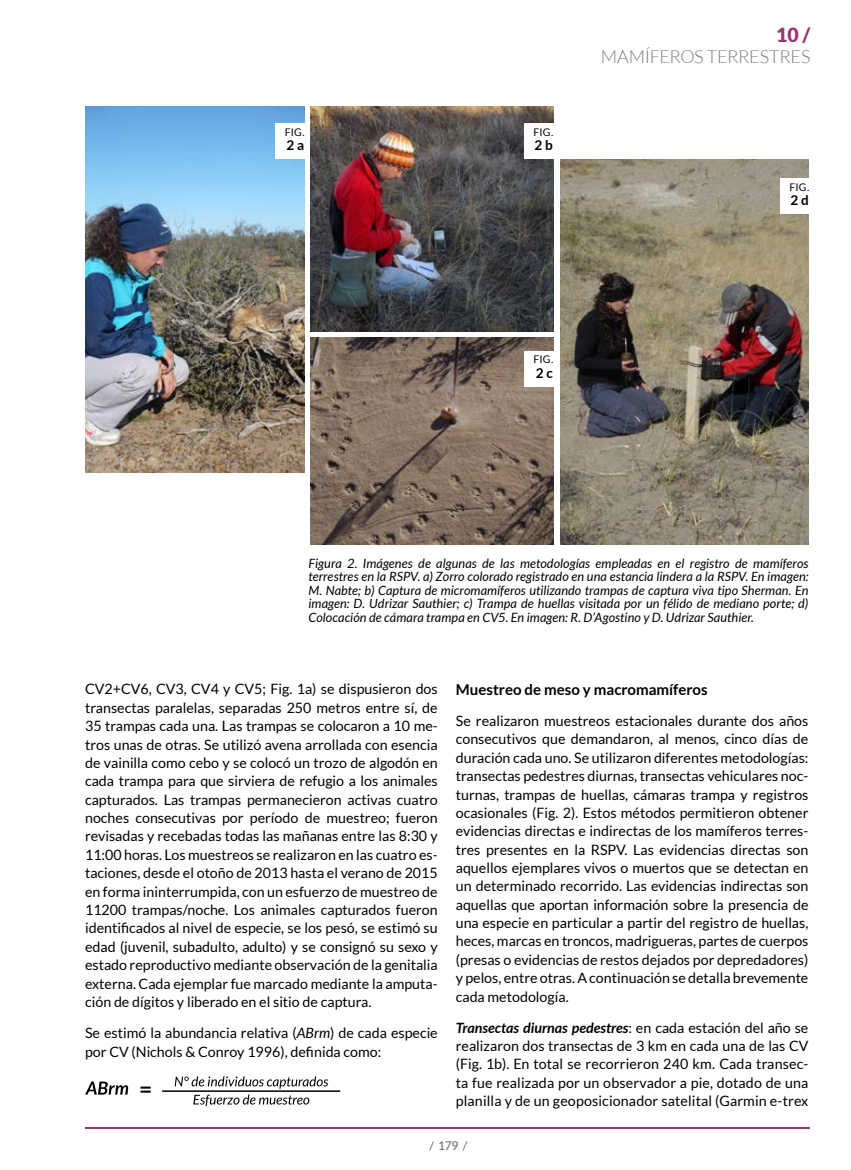
<style>
.page{position:relative;width:851px;height:1170px;background:#fff}
.page>*{position:absolute;margin:0;border:0;box-sizing:border-box;transform-origin:0 0}
.t1{font:900 19.5px "Lato";color:#993672}
.t2{font:300 18px "Lato";letter-spacing:-.015em;color:#7b7c7e}
.t3{font:700 15px "Lato";letter-spacing:.005em;color:#000}
.t4{font:14.25px/18.3px "Lato";color:#000;text-align:justify}
.t5{font:700 13.5px "Lato";color:#000}
.t6{font:italic 12.75px/13.5px "Lato";letter-spacing:.005em;color:#000;text-align:justify}
.t7{font:12px "Lato";color:#646567}
.t8{font:10.5px "Lato";letter-spacing:.005em;color:#000}
.s1{font-style:italic}
.s2{font-weight:700;font-style:italic}
</style>
<div class="page">
<hr style="left:85px;top:1127px;width:724px;height:1px;background:#993672">
<svg style="left:85px;top:1081px;width:43px;height:13px"></svg>
<svg style="left:140px;top:1086px;width:11px;height:6px"></svg>
<svg style="left:175px;top:1076px;width:153px;height:12px"></svg>
<svg style="left:193px;top:1094px;width:116px;height:12px"></svg>
<hr style="left:162px;top:1090px;width:178px;height:1px;background:#000">
<img style="left:85px;top:106px;width:219px;height:366px">
<img style="left:310px;top:106px;width:243px;height:226px">
<img style="left:310px;top:337px;width:243px;height:207px">
<img style="left:560px;top:159px;width:248px;height:385px">
<div style="left:779px;top:179px;width:31px;height:35px;background:#fff"></div>
<div style="left:523px;top:123px;width:31px;height:35px;background:#fff"></div>
<div style="left:275px;top:123px;width:30px;height:35px;background:#fff"></div>
<div style="left:523px;top:351px;width:31px;height:35px;background:#fff"></div>
<h1 class="t1" style="left:776px;top:24px;width:36px">10 /</h1>
<p class="t8" style="left:285px;top:126px;width:21px">FIG.</p>
<p class="t5" style="left:286px;top:137px;width:19px">2 a</p>
<p class="t8" style="left:533px;top:126px;width:21px">FIG.</p>
<p class="t5" style="left:534px;top:137px;width:20px">2 b</p>
<p class="t2" style="left:601px;top:47px;width:211px">MAMÍFEROS TERRESTRES</p>
<p class="t8" style="left:789px;top:181px;width:21px">FIG.</p>
<p class="t5" style="left:790px;top:193px;width:20px">2 d</p>
<p class="t8" style="left:533px;top:354px;width:21px">FIG.</p>
<p class="t5" style="left:536px;top:365px;width:18px">2 c</p>
<p class="t6" style="left:308px;top:556px;width:501px">Figura 2. Imágenes de algunas de las metodologías empleadas en el registro de mamíferos terrestres en la RSPV. a) Zorro colorado registrado en una estancia lindera a la RSPV. En imagen:<br>M. Nabte; b) Captura de micromamíferos utilizando trampas de captura viva tipo Sherman. En imagen: D. Udrizar Sauthier; c) Trampa de huellas visitada por un félido de mediano porte; d)<br>Colocación de cámara trampa en CV5. En imagen: R. D’Agostino y D. Udrizar Sauthier.</p>
<p class="t4" style="left:85px;top:679px;width:354px">CV2+CV6, CV3, CV4 y CV5; Fig. 1a) se dispusieron dos transectas paralelas, separadas 250 metros entre sí, de 35 trampas cada una. Las trampas se colocaron a 10 me&shy;tros unas de otras. Se utilizó avena arrollada con esencia de vainilla como cebo y se colocó un trozo de algodón en cada trampa para que sirviera de refugio a los animales capturados. Las trampas permanecieron activas cuatro noches consecutivas por período de muestreo; fueron revisadas y recebadas todas las mañanas entre las 8:30 y 11:00 horas. Los muestreos se realizaron en las cuatro es&shy;taciones, desde el otoño de 2013 hasta el verano de 2015 en forma ininterrumpida, con un esfuerzo de muestreo de 11200 trampas/noche. Los animales capturados fueron identificados al nivel de especie, se los pesó, se estimó su edad (juvenil, subadulto, adulto) y se consignó su sexo y estado reproductivo mediante observación de la genitalia externa. Cada ejemplar fue marcado mediante la amputa&shy;ción de dígitos y liberado en el sitio de captura.</p>
<p class="t4" style="left:85px;top:1023px;width:354px">Se estimó la abundancia relativa (<span class="s1">ABrm</span>) de cada especie por CV (Nichols &amp; Conroy 1996), definida como:</p>
<p class="t3" style="left:455px;top:680px;width:253px">Muestreo de meso y macromamíferos</p>
<p class="t4" style="left:455px;top:711px;width:354px">Se realizaron muestreos estacionales durante dos años consecutivos que demandaron, al menos, cinco días de duración cada uno. Se utilizaron diferentes metodologías: transectas pedestres diurnas, transectas vehiculares noc&shy;turnas, trampas de huellas, cámaras trampa y registros ocasionales (Fig. 2). Estos métodos permitieron obtener evidencias directas e indirectas de los mamíferos terres&shy;tres presentes en la RSPV. Las evidencias directas son aquellos ejemplares vivos o muertos que se detectan en un determinado recorrido. Las evidencias indirectas son aquellas que aportan información sobre la presencia de una especie en particular a partir del registro de huellas, heces, marcas en troncos, madrigueras, partes de cuerpos (presas o evidencias de restos dejados por depredadores) y pelos, entre otras. A continuación se detalla brevemente cada metodología.</p>
<p class="t4" style="left:455px;top:1018px;width:354px"><span class="s2">Transectas diurnas pedestres</span>: en cada estación del año se realizaron dos transectas de 3 km en cada una de las CV (Fig. 1b). En total se recorrieron 240 km. Cada transec&shy;ta fue realizada por un observador a pie, dotado de una planilla y de un geoposicionador satelital (Garmin e-trex</p>
<p class="t7" style="left:429px;top:1138px;width:39px">/ 179 /</p>
</div>
